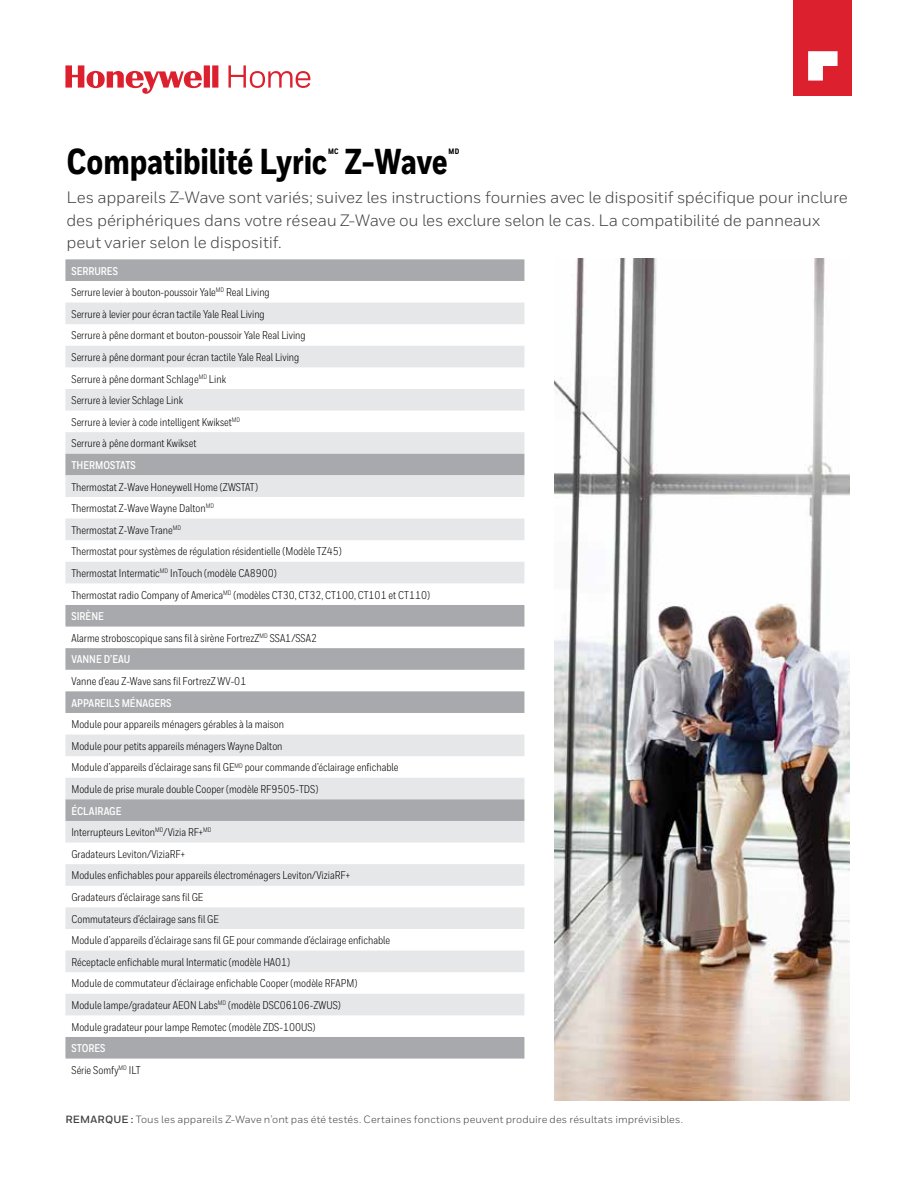
<style>
.page{position:relative;width:918px;height:1188px;background:#fff}
.page>*{position:absolute;margin:0;border:0;box-sizing:border-box;transform-origin:0 0}
.t1{font:800 36px "Honeywell Cond";letter-spacing:-.005em;color:#000}
.t2{font:16.5px/22.5px "Honeywell Sans";letter-spacing:-.01em;color:#414042}
.t3{font:11.25px/21.6px "Honeywell Cond";color:#000}
.t4{font:700 11.25px "Honeywell Cond";color:#fff}
.t5{font:10.5px "Honeywell Sans";letter-spacing:.01em;color:#414042}
.t6{font:800 7.8px "Honeywell Cond";color:#000}
.s1{font-weight:700;color:#fff}
.s2{font-weight:700}
</style>
<div class="page">
<svg style="left:65px;top:259px;width:459px;height:800px"></svg>
<svg style="left:65px;top:303px;width:459px;height:151px;fill:#e6e7e8"></svg>
<div style="left:65px;top:454px;width:459px;height:21px;background:#a7a9ac"></div>
<svg style="left:65px;top:475px;width:459px;height:540px"></svg>
<img style="left:555px;top:258px;width:295px;height:842px">
<svg style="left:65px;top:65px;width:245px;height:29px"></svg>
<div style="left:793px;top:0;width:59px;height:95px;background:#dc202e"></div>
<svg style="left:808px;top:51px;width:30px;height:30px"></svg>
<h1 class="t1" style="left:67px;top:139px;width:262px">Compatibilité Lyric</h1>
<p class="t6" style="left:328px;top:147px;width:12px">MC</p>
<h1 class="t1" style="left:345px;top:139px;width:104px">Z-Wave</h1>
<p class="t6" style="left:449px;top:147px;width:12px">MD</p>
<p class="t2" style="left:67px;top:186px;width:783px">Les appareils Z-Wave sont variés; suivez les instructions fournies avec le dispositif spécifique pour inclure des périphériques dans votre réseau Z-Wave ou les exclure selon le cas. La compatibilité de panneaux peut varier selon le dispositif.</p>
<p class="t3" style="left:71px;top:260px;width:236px"><span class="s1">SERRURES<br></span>Serrure levier à bouton-poussoir Yale<sup>MD</sup> Real Living<br>Serrure à levier pour écran tactile Yale Real Living<br>Serrure à pêne dormant et bouton-poussoir Yale Real Living Serrure à pêne dormant pour écran tactile Yale Real Living Serrure à pêne dormant Schlage<sup>MD</sup> Link<br>Serrure à levier Schlage Link<br>Serrure à levier à code intelligent Kwikset<sup>MD<br></sup>Serrure à pêne dormant Kwikset</p>
<p class="t4" style="left:71px;top:458px;width:66px">THERMOSTATS</p>
<p class="t3" style="left:71px;top:476px;width:360px">Thermostat Z-Wave Honeywell Home (ZWSTAT)<br>Thermostat Z-Wave Wayne Dalton<sup>MD<br></sup>Thermostat Z-Wave Trane<sup>MD<br></sup>Thermostat pour systèmes de régulation résidentielle (Modèle TZ45)<br>Thermostat Intermatic<sup>MD</sup> InTouch (modèle CA8900)<br>Thermostat radio Company of America<sup>MD</sup> (modèles CT30, CT32, CT100, CT101 et CT110)<br><span class="s1">SIRÈNE<br></span>Alarme stroboscopique sans fil à sirène FortrezZ<sup>MD</sup> SSA1/SSA2<br><span class="s1">VANNE D’EAU</span></p>
<p class="t3" style="left:71px;top:670px;width:176px">Vanne d’eau Z-Wave sans fil FortrezZ WV-01</p>
<p class="t4" style="left:71px;top:696px;width:102px">APPAREILS MÉNAGERS</p>
<p class="t3" style="left:71px;top:714px;width:329px">Module pour appareils ménagers gérables à la maison<br>Module pour petits appareils ménagers Wayne Dalton<br>Module d’appareils d’éclairage sans fil GE<sup>MD</sup> pour commande d’éclairage enfichable Module de prise murale double Cooper (modèle RF9505-TDS)</p>
<p class="t3" style="left:71px;top:800px;width:320px"><span class="s1">ÉCLAIRAGE<br></span>Interrupteurs Leviton<sup>MD</sup>/Vizia RF+<sup>MD<br></sup>Gradateurs Leviton/ViziaRF+<br>Modules enfichables pour appareils électroménagers Leviton/ViziaRF+ Gradateurs d’éclairage sans fil GE<br>Commutateurs d’éclairage sans fil GE<br>Module d’appareils d’éclairage sans fil GE pour commande d’éclairage enfichable Réceptacle enfichable mural Intermatic (modèle HA01)<br>Module de commutateur d’éclairage enfichable Cooper (modèle RFAPM)<br>Module lampe/gradateur AEON Labs<sup>MD</sup> (modèle DSC06106-ZWUS)<br>Module gradateur pour lampe Remotec (modèle ZDS-100US)</p>
<p class="t3" style="left:71px;top:1038px;width:71px"><span class="s1">STORES<br></span>Série Somfy<sup>MD</sup> ILT</p>
<p class="t5" style="left:65px;top:1113px;width:619px"><span class="s2">REMARQUE :</span> Tous les appareils Z-Wave n’ont pas été testés. Certaines fonctions peuvent produire des résultats imprévisibles.</p>
</div>
